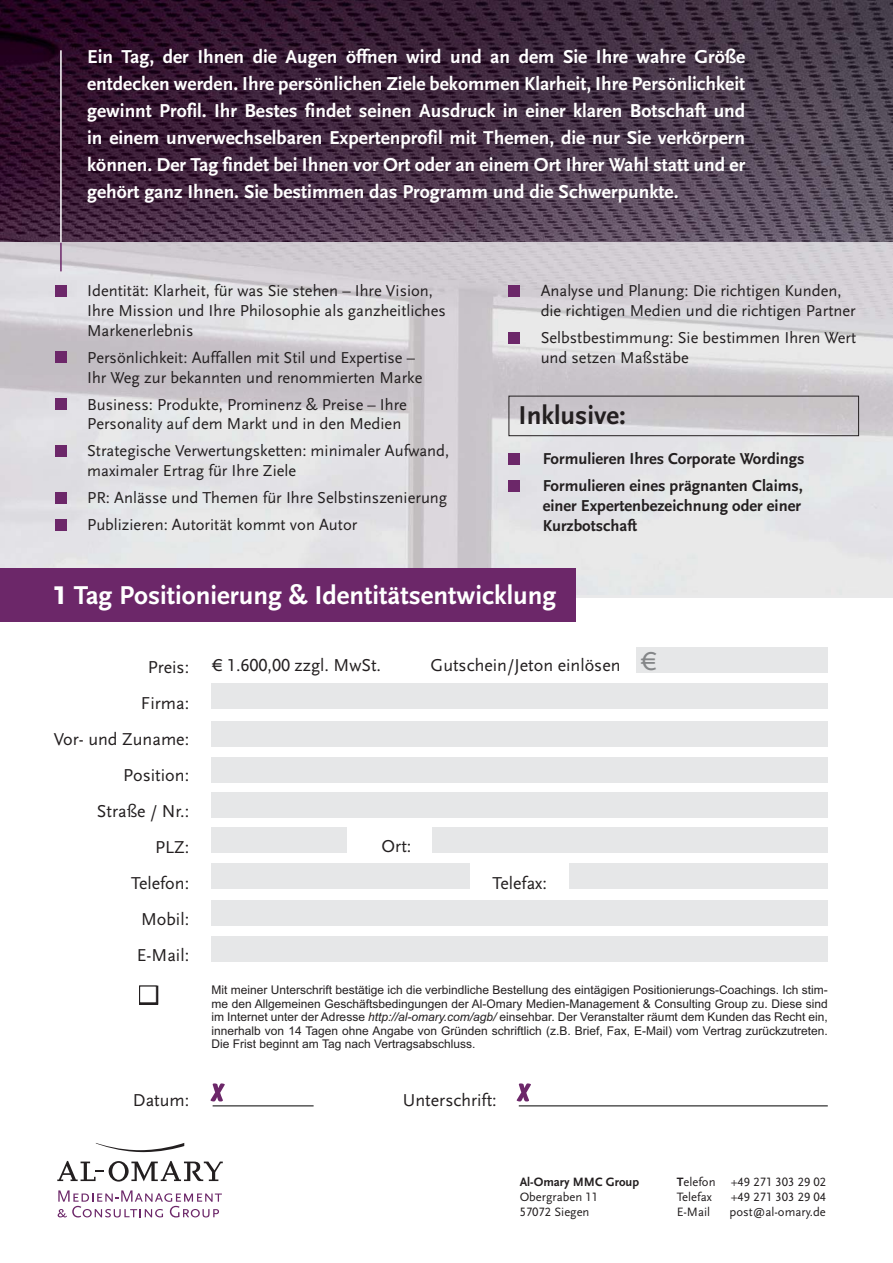
<style>
.page{position:relative;width:893px;height:1263px;background:#fff}
.page>*{position:absolute;margin:0;border:0;box-sizing:border-box;transform-origin:0 0}
.t1{font:700 27px "Scala Sans";color:#fff}
.t2{font:700 27px "Scala Sans";color:#231f20}
.t3{font:27px "Scala Sans Regular LF";color:#848688}
.t4{font:700 19.5px/27px "Scala Sans";color:#fff;text-align:justify}
.t5{font:18px/36px "Scala Sans Regular LF";color:#231f20;text-align:right}
.t6{font:16.5px/19.8px "Scala Sans Regular LF";color:#231f20}
.t7{font:700 16.5px/27px "Scala Sans";color:#231f20}
.t8{font:12.6px/15.1px "Scala Sans Regular LF";color:#231f20}
.t9{font:700 12.6px "Scala Sans";color:#231f20}
.t10{font:12px/13.5px "Arial";color:#231f20;text-align:justify}
.s1{font-size:36px}
.s2{font-style:italic}
.s3{font-family:"Scala Sans";font-weight:700}
</style>
<div class="page">
<div style="left:212px;top:684px;width:616px;height:25px;background:#e6e7e8"></div>
<div style="left:212px;top:721px;width:616px;height:25px;background:#e6e7e8"></div>
<div style="left:212px;top:757px;width:616px;height:25px;background:#e6e7e8"></div>
<div style="left:212px;top:792px;width:616px;height:26px;background:#e6e7e8"></div>
<div style="left:212px;top:828px;width:135px;height:25px;background:#e6e7e8"></div>
<div style="left:212px;top:863px;width:258px;height:26px;background:#e6e7e8"></div>
<div style="left:212px;top:900px;width:616px;height:26px;background:#e6e7e8"></div>
<div style="left:432px;top:828px;width:396px;height:25px;background:#e6e7e8"></div>
<div style="left:569px;top:863px;width:259px;height:26px;background:#e6e7e8"></div>
<div style="left:212px;top:936px;width:616px;height:26px;background:#e6e7e8"></div>
<hr style="left:213px;top:1106px;width:101px;height:1px;background:#000">
<hr style="left:519px;top:1106px;width:309px;height:1px;background:#000">
<svg style="left:517px;top:1083px;width:14px;height:18px"></svg>
<svg style="left:210px;top:1083px;width:15px;height:18px"></svg>
<svg style="left:57px;top:1161px;width:166px;height:21px"></svg>
<svg style="left:58px;top:1190px;width:164px;height:28px"></svg>
<svg style="left:96px;top:1143px;width:88px;height:10px"></svg>
<img style="left:0;top:0;width:893px;height:595px">
<div style="left:636px;top:647px;width:192px;height:26px;background:#e6e7e8"></div>
<div style="left:139px;top:986px;width:19px;height:19px;border:1px solid #231f20"></div>
<div style="left:139px;top:986px;width:18px;height:17px;border:1px solid #231f20"></div>
<hr style="left:0;top:595px;width:893px;height:2px;background:#e9e9ea">
<div style="left:0;top:568px;width:575px;height:54px;background:#6c2769"></div>
<div style="left:55px;top:285px;width:12px;height:12px;background:#6c2769"></div>
<div style="left:55px;top:351px;width:12px;height:12px;background:#6c2769"></div>
<div style="left:55px;top:398px;width:12px;height:12px;background:#6c2769"></div>
<div style="left:55px;top:445px;width:12px;height:12px;background:#6c2769"></div>
<div style="left:55px;top:492px;width:12px;height:11px;background:#6c2769"></div>
<div style="left:55px;top:519px;width:12px;height:11px;background:#6c2769"></div>
<div style="left:508px;top:396px;width:351px;height:40px;border:1px solid #231f20"></div>
<div style="left:508px;top:453px;width:12px;height:11px;background:#6c2769"></div>
<div style="left:508px;top:480px;width:12px;height:12px;background:#6c2769"></div>
<div style="left:508px;top:285px;width:11px;height:12px;background:#6c2769"></div>
<div style="left:508px;top:332px;width:11px;height:11px;background:#6c2769"></div>
<hr style="left:60px;top:242px;width:2px;height:29px;background:#6c2769">
<hr style="left:60px;top:50px;width:2px;height:192px;background:#fff">
<p class="t4" style="left:87px;top:45px;width:660px">Ein Tag, der Ihnen die Augen öffnen wird und an dem Sie Ihre wahre Größe entdecken werden. Ihre persönlichen Ziele bekommen Klarheit, Ihre Persönlichkeit gewinnt Profil. Ihr Bestes findet seinen Ausdruck in einer klaren Botschaft und in einem unverwechselbaren Expertenprofil mit Themen, die nur Sie verkörpern können. Der Tag findet bei Ihnen vor Ort oder an einem Ort Ihrer Wahl statt und er gehört ganz Ihnen. Sie bestimmen das Programm und die Schwerpunkte.</p>
<p class="t6" style="left:87px;top:282px;width:360px">Identität: Klarheit, für was Sie stehen – Ihre Vision,<br>Ihre Mission und Ihre Philosophie als ganzheitliches<br>Markenerlebnis</p>
<p class="t6" style="left:87px;top:349px;width:337px">Persönlichkeit: Auffallen mit Stil und Expertise –<br>Ihr Weg zur bekannten und renommierten Marke</p>
<p class="t6" style="left:87px;top:396px;width:321px">Business: Produkte, Prominenz &amp; Preise – Ihre<br>Personality auf dem Markt und in den Medien</p>
<p class="t6" style="left:87px;top:443px;width:364px">Strategische Verwertungsketten: minimaler Aufwand, maximaler Ertrag für Ihre Ziele</p>
<p class="t6" style="left:87px;top:486px;width:362px;line-height:27px">PR: Anlässe und Themen für Ihre Selbstinszenierung<br>Publizieren: Autorität kommt von Autor</p>
<p class="t6" style="left:541px;top:282px;width:317px">Analyse und Planung: Die richtigen Kunden, die richtigen Medien und die richtigen Partner</p>
<p class="t6" style="left:541px;top:329px;width:317px">Selbstbestimmung: Sie bestimmen Ihren Wert und setzen Maßstäbe</p>
<h1 class="t2" style="left:519px;top:405px;width:109px">Inklusive:</h1>
<p class="t7" style="left:543px;top:447px;width:263px">Formulieren Ihres Corporate Wordings<br>Formulieren eines prägnanten Claims,</p>
<p class="t7" style="left:543px;top:497px;width:260px;line-height:19.8px">einer Expertenbezeichnung oder einer<br>Kurzbotschaft</p>
<h1 class="t1" style="left:53px;top:584px;width:505px"><span class="s1">1</span> Tag Positionierung &amp; Identitätsentwicklung</h1>
<p class="t5" style="left:54px;top:651px;width:137px">Preis:<br>Firma:<br>Vor- und Zuname:<br>Position:<br>Straße / Nr.:<br>PLZ:<br>Telefon:<br>Mobil:<br>E-Mail:</p>
<p class="t5" style="left:213px;top:649px;width:170px">€ 1.600,00 zzgl. MwSt.</p>
<p class="t5" style="left:431px;top:649px;width:191px">Gutschein/Jeton einlösen</p>
<p class="t5" style="left:381px;top:830px;width:31px">Ort:</p>
<p class="t5" style="left:492px;top:867px;width:56px">Telefax:</p>
<h1 class="t3" style="left:641px;top:650px;width:16px">€</h1>
<p class="t10" style="left:212px;top:985px;width:618px">Mit meiner Unterschrift bestätige ich die verbindliche Bestellung des eintägigen Positionierungs-Coachings. Ich stim&shy;me den Allgemeinen Geschäftsbedingungen der Al-Omary Medien-Management &amp; Consulting Group zu. Diese sind im Internet unter der Adresse <span class="s2">http://al-omary.com/agb/</span> einsehbar. Der Veranstalter räumt dem Kunden das Recht ein, innerhalb von 14 Tagen ohne Angabe von Gründen schriftlich (z.B. Brief, Fax, E-Mail) vom Vertrag zurückzutreten.<br>Die Frist beginnt am Tag nach Vertragsabschluss.</p>
<p class="t5" style="left:133px;top:1083px;width:58px">Datum:</p>
<p class="t5" style="left:403px;top:1083px;width:95px">Unterschrift:</p>
<p class="t9" style="left:520px;top:1176px;width:121px">Al-Omary MMC Group</p>
<p class="t8" style="left:520px;top:1190px;width:80px">Obergraben 11<br>57072 Siegen</p>
<p class="t8" style="left:677px;top:1175px;width:151px"><span class="s3">T</span>elefon +49 271 303 29 02<br>Telefax</p>
<p class="t8" style="left:731px;top:1190px;width:97px">+49 271 303 29 04</p>
<p class="t8" style="left:677px;top:1205px;width:35px">E-Mail</p>
<p class="t8" style="left:729px;top:1205px;width:98px">post@al-omary.de</p>
</div>
